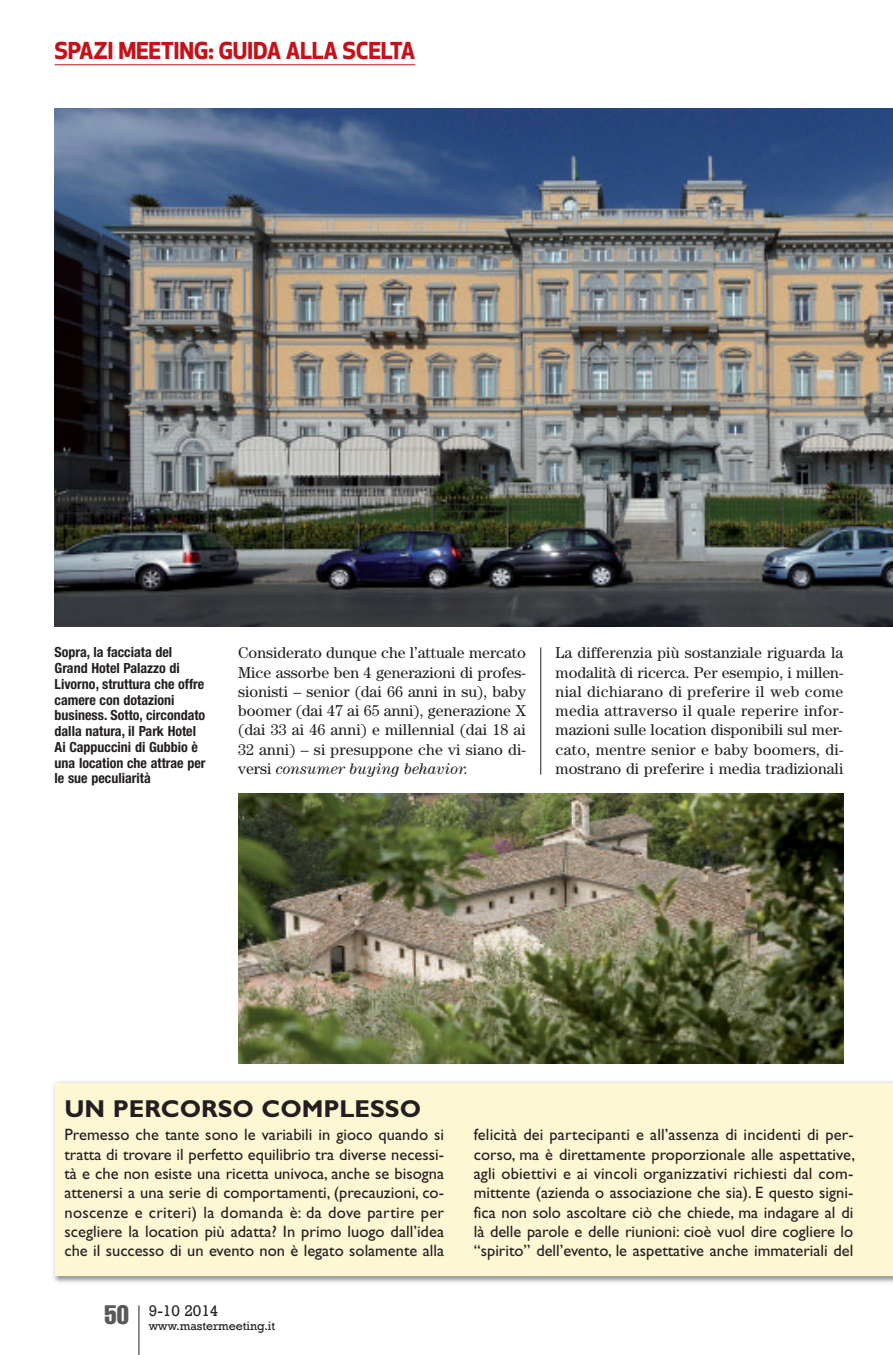
<style>
.page{position:relative;width:893px;height:1355px;background:#fff}
.page>*{position:absolute;margin:0;border:0;box-sizing:border-box;transform-origin:0 0}
.t1{font:700 24.5px "Gill Sans";color:#231f20}
.t2{font:700 22.75px "Apex New";letter-spacing:-.01em;color:#c4121a}
.t3{font:16.45px/19.2px "Gill Sans";color:#231f20;text-align:justify}
.t4{font:15.75px/19.2px "Century";letter-spacing:.005em;color:#231f20;text-align:justify}
.t5{font:15.75px "Rockwell";color:#231f20}
.t6{font:700 condensed 14px/15.8px "Helvetica Neue";color:#231f20}
.t7{font:12.25px "Rockwell";color:#231f20}
.s1{font-style:italic}
</style>
<div class="page">
<hr style="left:138px;top:1305px;width:1px;height:49px;background:#231f20">
<hr style="left:55px;top:64px;width:360px;height:1px;background:#c4121a">
<hr style="left:540px;top:647px;width:1px;height:127px;background:#231f20">
<img style="left:53px;top:1081px;width:840px;height:202px">
<div style="left:55px;top:1082px;width:838px;height:193px;background:#fef7d4"></div>
<img style="left:55px;top:108px;width:838px;height:518px">
<img style="left:238px;top:793px;width:605px;height:270px">
<h2 class="t2" style="left:55px;top:42px;width:362px">SPAZI MEETING: GUIDA ALLA SCELTA</h2>
<p class="t6" style="left:55px;top:645px;width:152px">Sopra, la facciata del<br>Grand Hotel Palazzo di<br>Livorno, struttura che offre camere con dotazioni business. Sotto, circondato dalla natura, il Park Hotel<br>Ai Cappuccini di Gubbio è una location che attrae per le sue peculiarità</p>
<p class="t4" style="left:238px;top:644px;width:289px">Considerato dunque che l’attuale mercato Mice assorbe ben 4 generazioni di profes&shy;sionisti – senior (dai 66 anni in su), baby boomer (dai 47 ai 65 anni), generazione X (dai 33 ai 46 anni) e millennial (dai 18 ai 32 anni) – si presuppone che vi siano di&shy;versi <span class="s1">consumer buying behavior.</span></p>
<p class="t4" style="left:556px;top:644px;width:289px">La differenzia più sostanziale riguarda la modalità di ricerca. Per esempio, i millen&shy;nial dichiarano di preferire il web come media attraverso il quale reperire infor&shy;mazioni sulle location disponibili sul mer&shy;cato, mentre senior e baby boomers, di&shy;mostrano di preferire i media tradizionali</p>
<h1 class="t1" style="left:64px;top:1099px;width:358px">UN PERCORSO COMPLESSO</h1>
<p class="t3" style="left:64px;top:1126px;width:381px">Premesso che tante sono le variabili in gioco quando si tratta di trovare il perfetto equilibrio tra diverse necessi&shy;tà e che non esiste una ricetta univoca, anche se bisogna attenersi a una serie di comportamenti, (precauzioni, co&shy;noscenze e criteri) la domanda è: da dove partire per scegliere la location più adatta? In primo luogo dall’idea che il successo di un evento non è legato solamente alla</p>
<p class="t3" style="left:474px;top:1126px;width:383px">felicità dei partecipanti e all’assenza di incidenti di per&shy;corso, ma è direttamente proporzionale alle aspettative, agli obiettivi e ai vincoli organizzativi richiesti dal com&shy;mittente (azienda o associazione che sia). E questo signi&shy;fica non solo ascoltare ciò che chiede, ma indagare al di là delle parole e delle riunioni: cioè vuol dire cogliere lo “spirito” dell’evento, le aspettative anche immateriali del</p>
<p class="t7" style="left:105px;top:1318px;width:172px"><sup>50</sup> www.mastermeeting.it</p>
<p class="t5" style="left:149px;top:1300px;width:71px">9-10 2014</p>
</div>
